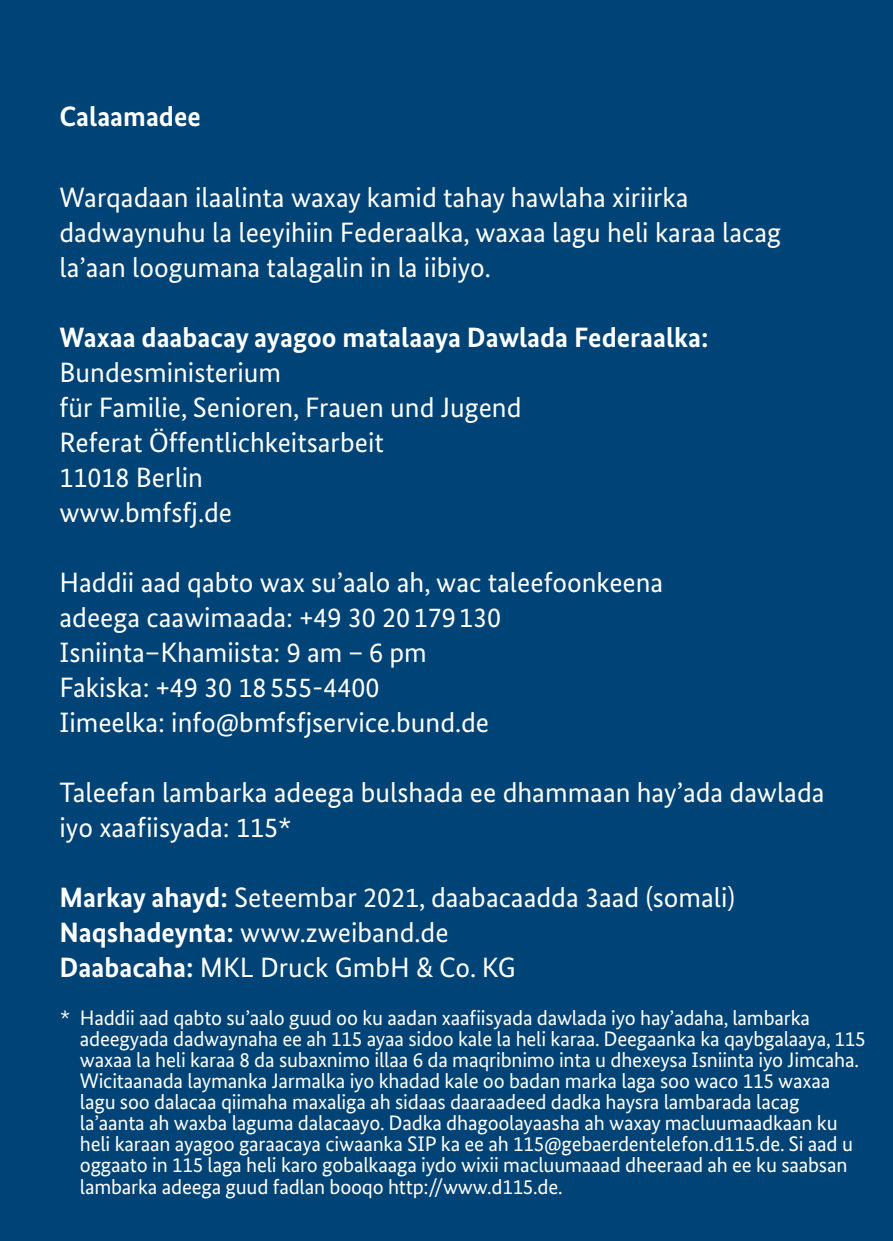
<style>
.page{position:relative;width:893px;height:1241px;background:#fff}
.page>*{position:absolute;margin:0;border:0;box-sizing:border-box;transform-origin:0 0}
.t1{font:28px/35px "Bundes Sans";color:#fff}
.t2{font:700 28px "Bundes Sans";color:#fff}
.t3{font:21px/21px "Bundes Sans";letter-spacing:-.01em;color:#fff}
.s1{font-weight:700}
</style>
<div class="page">
<div style="left:0;top:0;width:893px;height:1240px;background:#004376"></div>
<h1 class="t2" style="left:60px;top:99px;width:143px">Calaamadee</h1>
<p class="t1" style="left:60px;top:179px;width:723px">Warqadaan ilaalinta waxay kamid tahay hawlaha xiriirka dadwaynuhu la leeyihiin Federaalka, waxaa lagu heli karaa lacag laʼaan loogumana talagalin in la iibiyo.</p>
<h2 class="t2" style="left:60px;top:320px;width:651px">Waxaa daabacay ayagoo matalaaya Dawlada Federaalka:</h2>
<p class="t1" style="left:60px;top:354px;width:463px">Bundesministerium<br>für Familie, Senioren, Frauen und Jugend</p>
<p class="t1" style="left:60px;top:424px;width:326px">Referat Öffentlichkeitsarbeit</p>
<p class="t1" style="left:60px;top:459px;width:145px">11018 Berlin</p>
<p class="t1" style="left:60px;top:494px;width:174px">www.bmfsfj.de</p>
<p class="t1" style="left:60px;top:564px;width:605px">Haddii aad qabto wax suʼaalo ah, wac taleefoonkeena adeega caawimaada: +49 30 20 179130</p>
<p class="t1" style="left:60px;top:634px;width:369px">Isniinta–Khamiista: 9 am – 6 pm</p>
<p class="t1" style="left:60px;top:669px;width:321px">Fakiska: +49 30 18 555-4400</p>
<p class="t1" style="left:60px;top:704px;width:431px">Iimeelka: info@bmfsfjservice.bund.de</p>
<p class="t1" style="left:60px;top:774px;width:766px">Taleefan lambarka adeega bulshada ee dhammaan hayʼada dawlada iyo xaafiisyada: 115*</p>
<p class="t1" style="left:60px;top:879px;width:677px"><span class="s1">Markay ahayd:</span> Seteembar 2021, daabacaadda 3aad (somali)</p>
<p class="t1" style="left:60px;top:914px;width:391px"><span class="s1">Naqshadeynta:</span> www.zweiband.de</p>
<p class="t1" style="left:60px;top:949px;width:458px"><span class="s1">Daabacaha:</span> MKL Druck GmbH &amp; Co. KG</p>
<p class="t3" style="left:80px;top:1007px;width:787px;text-indent:-20px">* Haddii aad qabto suʼaalo guud oo ku aadan xaafiisyada dawlada iyo hayʼadaha, lambarka adeegyada dadwaynaha ee ah 115 ayaa sidoo kale la heli karaa. Deegaanka ka qaybgalaaya, 115 waxaa la heli karaa 8 da subaxnimo illaa 6 da maqribnimo inta u dhexeysa Isniinta iyo Jimcaha.<br>Wicitaanada laymanka Jarmalka iyo khadad kale oo badan marka laga soo waco 115 waxaa lagu soo dalacaa qiimaha maxaliga ah sidaas daaraadeed dadka haysra lambarada lacag laʼaanta ah waxba laguma dalacaayo. Dadka dhagoolayaasha ah waxay macluumaadkaan ku heli karaan ayagoo garaacaya ciwaanka SIP ka ee ah 115@gebaerdentelefon.d115.de. Si aad u oggaato in 115 laga heli karo gobalkaaga iydo wixii macluumaaad dheeraad ah ee ku saabsan lambarka adeega guud fadlan booqo http://www.d115.de.</p>
</div>
